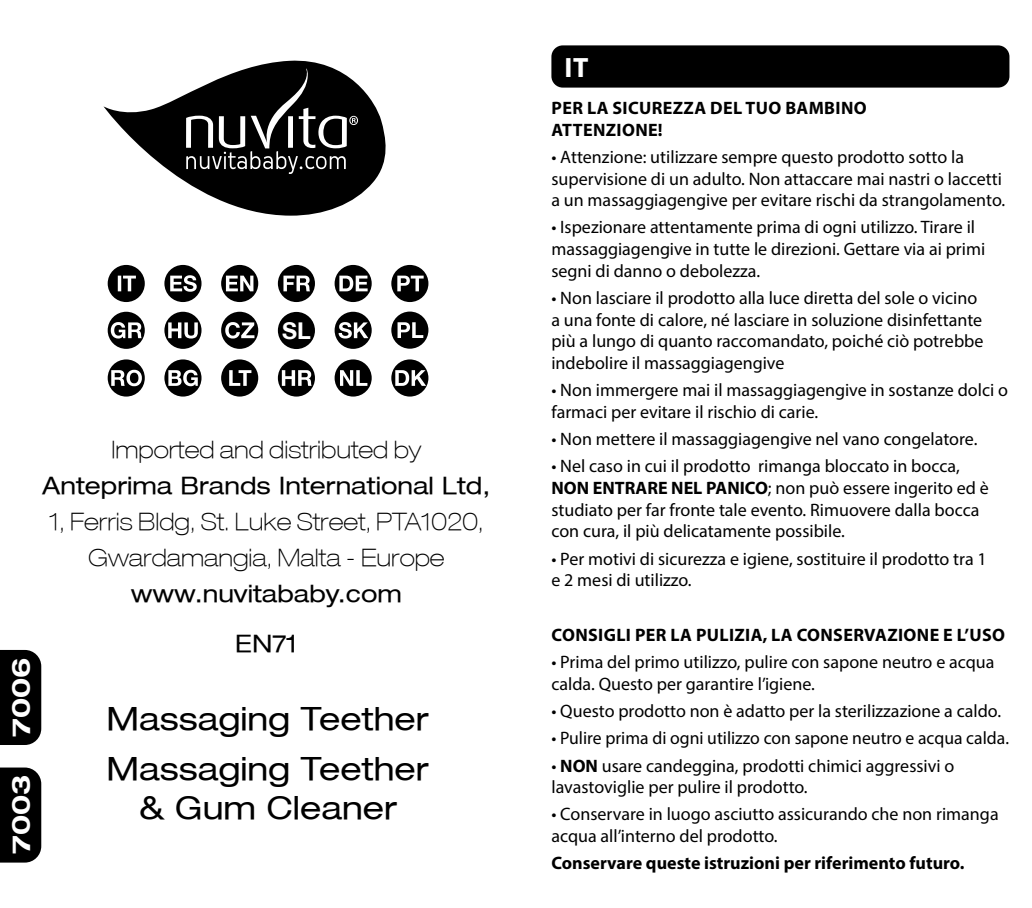
<style>
.page{position:relative;width:1032px;height:908px;background:#fff}
.page>*{position:absolute;margin:0;border:0;box-sizing:border-box;transform-origin:0 0}
.t1{font:expanded 32px/49.6px "Helvetica Neue LT";color:#000}
.t2{font:700 28px "Myriad Pro";color:#fff}
.t3{font:700 expanded 24.8px "Helvetica Neue LT";color:#fff}
.t4{font:100 expanded 24px/36px "Helvetica Neue LT";color:#000;text-align:center}
.t5{font:expanded 24px/49.6px "Helvetica Neue LT";color:#000;text-align:center}
.t6{font:700 23.2px "Helvetica Neue LT";color:#fff}
.t7{font:18px/21.6px "Myriad Pro";color:#000}
.t8{font:700 18px/21.6px "Myriad Pro";letter-spacing:.02em;color:#000}
.t9{font:700 18px "Myriad Pro";color:#000}
.s1{font-weight:700}
</style>
<div class="page">
<svg style="left:103px;top:60px;width:283px;height:156px"></svg>
<svg style="left:186px;top:68px;width:172px;height:106px"></svg>
<div style="left:108px;top:265px;width:37px;height:37px;background:#000;border-radius:50%"></div>
<svg style="left:118px;top:275px;width:18px;height:16px"></svg>
<div style="left:335px;top:265px;width:37px;height:37px;background:#000;border-radius:50%"></div>
<svg style="left:339px;top:275px;width:29px;height:16px"></svg>
<div style="left:221px;top:265px;width:37px;height:37px;background:#000;border-radius:50%"></div>
<svg style="left:226px;top:275px;width:27px;height:16px"></svg>
<div style="left:108px;top:311px;width:37px;height:38px;background:#000;border-radius:50%"></div>
<svg style="left:111px;top:322px;width:31px;height:16px"></svg>
<div style="left:164px;top:265px;width:37px;height:37px;background:#000;border-radius:50%"></div>
<svg style="left:170px;top:275px;width:27px;height:16px"></svg>
<div style="left:391px;top:265px;width:37px;height:37px;background:#000;border-radius:50%"></div>
<svg style="left:397px;top:275px;width:27px;height:16px"></svg>
<div style="left:278px;top:265px;width:37px;height:37px;background:#000;border-radius:50%"></div>
<svg style="left:283px;top:275px;width:27px;height:16px"></svg>
<div style="left:221px;top:311px;width:37px;height:38px;background:#000;border-radius:50%"></div>
<svg style="left:225px;top:322px;width:29px;height:16px"></svg>
<div style="left:335px;top:311px;width:37px;height:38px;background:#000;border-radius:50%"></div>
<svg style="left:339px;top:322px;width:29px;height:16px"></svg>
<div style="left:221px;top:359px;width:37px;height:37px;background:#000;border-radius:50%"></div>
<svg style="left:229px;top:370px;width:22px;height:15px"></svg>
<div style="left:278px;top:359px;width:37px;height:37px;background:#000;border-radius:50%"></div>
<svg style="left:282px;top:370px;width:30px;height:15px"></svg>
<div style="left:335px;top:359px;width:37px;height:37px;background:#000;border-radius:50%"></div>
<svg style="left:340px;top:370px;width:27px;height:15px"></svg>
<div style="left:391px;top:359px;width:37px;height:37px;background:#000;border-radius:50%"></div>
<svg style="left:395px;top:370px;width:31px;height:15px"></svg>
<div style="left:108px;top:359px;width:37px;height:37px;background:#000;border-radius:50%"></div>
<svg style="left:111px;top:369px;width:31px;height:17px"></svg>
<div style="left:164px;top:359px;width:37px;height:37px;background:#000;border-radius:50%"></div>
<svg style="left:168px;top:369px;width:30px;height:17px"></svg>
<div style="left:391px;top:311px;width:37px;height:37px;background:#000;border-radius:50%"></div>
<svg style="left:397px;top:322px;width:26px;height:16px"></svg>
<div style="left:164px;top:311px;width:37px;height:38px;background:#000;border-radius:50%"></div>
<svg style="left:168px;top:322px;width:30px;height:16px"></svg>
<div style="left:278px;top:312px;width:37px;height:37px;background:#000;border-radius:50%"></div>
<div style="left:0;top:767px;width:41px;height:95px;background:#000"></div>
<div style="left:0;top:649px;width:41px;height:95px;background:#000"></div>
<div style="left:551px;top:45px;width:458px;height:43px;background:#000;border-radius:11px"></div>
<p class="t6" style="left:282px;top:316px;width:30px">SL</p>
<h3 class="t3" style="left:5px;top:736px;width:81px;rotate:-90deg">7006</h3>
<h3 class="t3" style="left:5px;top:853px;width:81px;rotate:-90deg">7003</h3>
<h3 class="t4" style="left:111px;top:431px;width:311px">Imported and distributed by</h3>
<h3 class="t5" style="left:42px;top:460px;width:450px">Anteprima Brands International Ltd,</h3>
<h3 class="t4" style="left:49px;top:503px;width:436px">1, Ferris Bldg, St. Luke Street, PTA1020,<br>Gwardamangia, Malta - Europe</h3>
<h3 class="t5" style="left:131px;top:568px;width:273px">www.nuvitababy.com<br>EN71</h3>
<h1 class="t1" style="left:106px;top:693px;width:324px">Massaging Teether<br>Massaging Teether</h1>
<h1 class="t1" style="left:138px;top:781px;width:261px">&amp; Gum Cleaner</h1>
<h2 class="t2" style="left:564px;top:49px;width:25px">IT</h2>
<p class="t8" style="left:551px;top:96px;width:317px">PER LA SICUREZZA DEL TUO BAMBINO<br>ATTENZIONE!</p>
<p class="t7" style="left:551px;top:146px;width:455px">• Attenzione: utilizzare sempre questo prodotto sotto la supervisione di un adulto. Non attaccare mai nastri o laccetti a un massaggiagengive per evitare rischi da strangolamento.</p>
<p class="t7" style="left:551px;top:216px;width:435px">• Ispezionare attentamente prima di ogni utilizzo. Tirare il massaggiagengive in tutte le direzioni. Gettare via ai primi segni di danno o debolezza.</p>
<p class="t7" style="left:551px;top:287px;width:434px">• Non lasciare il prodotto alla luce diretta del sole o vicino a una fonte di calore, né lasciare in soluzione disinfettante più a lungo di quanto raccomandato, poiché ciò potrebbe indebolire il massaggiagengive</p>
<p class="t7" style="left:551px;top:379px;width:458px">• Non immergere mai il massaggiagengive in sostanze dolci o farmaci per evitare il rischio di carie.</p>
<p class="t7" style="left:551px;top:428px;width:427px">• Non mettere il massaggiagengive nel vano congelatore.</p>
<p class="t7" style="left:551px;top:455px;width:439px">• Nel caso in cui il prodotto rimanga bloccato in bocca, <span class="s1">NON ENTRARE NEL PANICO</span>; non può essere ingerito ed è studiato per far fronte tale evento. Rimuovere dalla bocca con cura, il più delicatamente possibile.</p>
<p class="t7" style="left:551px;top:547px;width:437px">• Per motivi di sicurezza e igiene, sostituire il prodotto tra 1 e 2 mesi di utilizzo.</p>
<p class="t8" style="left:551px;top:623px;width:455px">CONSIGLI PER LA PULIZIA, LA CONSERVAZIONE E L’USO</p>
<p class="t7" style="left:551px;top:650px;width:445px">• Prima del primo utilizzo, pulire con sapone neutro e acqua calda. Questo per garantire l’igiene.</p>
<p class="t7" style="left:551px;top:699px;width:451px">• Questo prodotto non è adatto per la sterilizzazione a caldo.</p>
<p class="t7" style="left:551px;top:726px;width:459px">• Pulire prima di ogni utilizzo con sapone neutro e acqua calda.</p>
<p class="t7" style="left:551px;top:754px;width:404px">• <span class="s1">NON</span> usare candeggina, prodotti chimici aggressivi o lavastoviglie per pulire il prodotto.</p>
<p class="t7" style="left:551px;top:803px;width:449px">• Conservare in luogo asciutto assicurando che non rimanga acqua all’interno del prodotto.</p>
<p class="t9" style="left:551px;top:851px;width:414px">Conservare queste istruzioni per riferimento futuro.</p>
</div>
